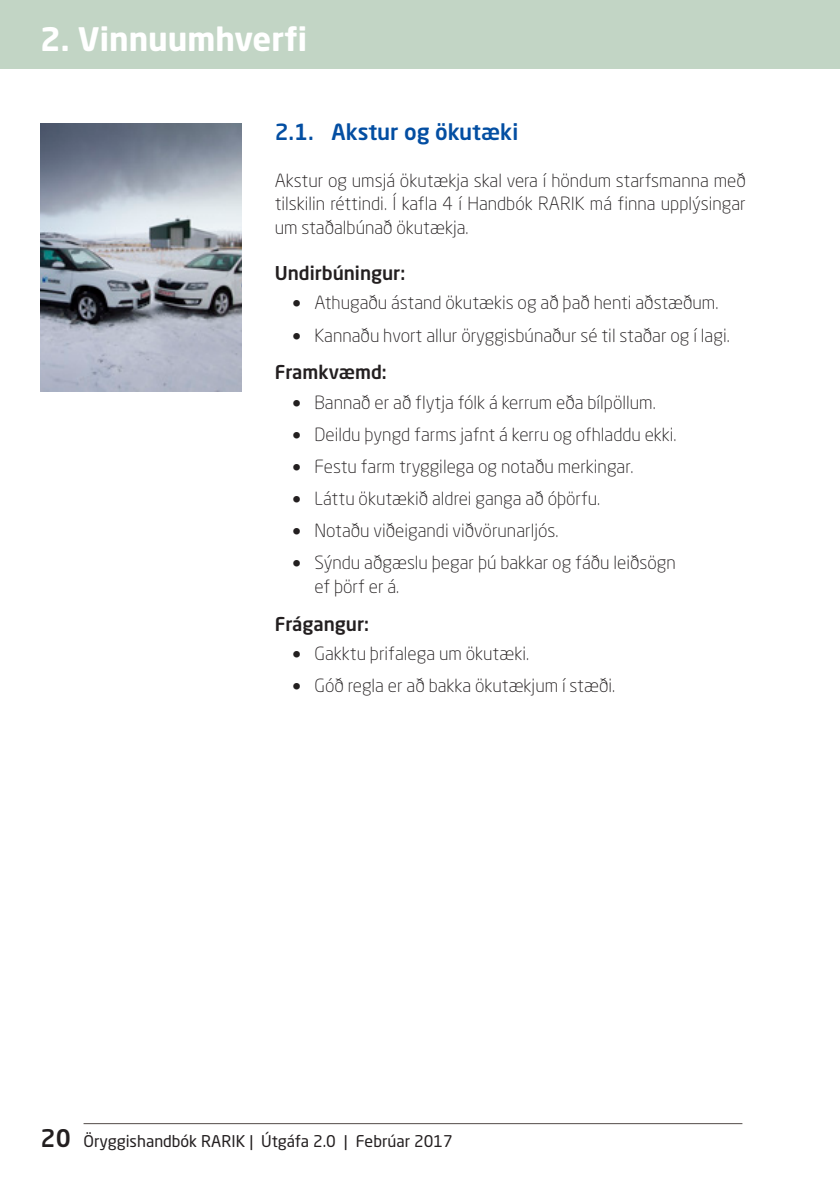
<style>
.page{position:relative;width:840px;height:1191px;background:#fff}
.page>*{position:absolute;margin:0;border:0;box-sizing:border-box;transform-origin:0 0}
.t1{font:700 32px "Neo Sans Std";color:#fff}
.t2{font:500 22px "Neo Sans Std";color:#034ea2}
.t3{font:500 18.8px "Neo Sans Std";color:#231f20}
.t4{font:300 18px/23.6px "Neo Sans Std";color:#231f20;text-align:justify}
.t5{font:16px "Neo Sans Std";color:#231f20}
.s1{font-family:"Verdana";font-weight:400}
.s2{font-weight:500;font-size:24px}
</style>
<div class="page">
<hr style="left:83px;top:1123px;width:659px;height:1px;background:#534b48">
<div style="left:0;top:0;width:839px;height:68px;background:#c2d5c5"></div>
<img style="left:40px;top:124px;width:201px;height:267px">
<h1 class="t1" style="left:40px;top:19px;width:268px">2. Vinnuumhverfi</h1>
<p class="t2" style="left:274px;top:118px;width:245px">2.1. Akstur og ökutæki</p>
<p class="t4" style="left:274px;top:168px;width:472px">Akstur og umsjá ökutækja skal vera í höndum starfsmanna með tilskilin réttindi. Í kafla 4 í Handbók RARIK má finna upplýsingar um staðalbúnað ökutækja.</p>
<p class="t3" style="left:274px;top:261px;width:132px">Undirbúningur:</p>
<p class="t4" style="left:291px;top:291px;width:428px"><span class="s1">•</span> Athugaðu ástand ökutækis og að það henti aðstæðum.</p>
<p class="t4" style="left:291px;top:323px;width:439px"><span class="s1">•</span> Kannaðu hvort allur öryggisbúnaður sé til staðar og í lagi.</p>
<p class="t3" style="left:274px;top:360px;width:113px">Framkvæmd:</p>
<p class="t4" style="left:291px;top:390px;width:365px"><span class="s1">•</span> Bannað er að flytja fólk á kerrum eða bílpöllum.</p>
<p class="t4" style="left:291px;top:422px;width:386px"><span class="s1">•</span> Deildu þyngd farms jafnt á kerru og ofhladdu ekki.</p>
<p class="t4" style="left:291px;top:454px;width:343px"><span class="s1">•</span> Festu farm tryggilega og notaðu merkingar.</p>
<p class="t4" style="left:291px;top:486px;width:310px"><span class="s1">•</span> Láttu ökutækið aldrei ganga að óþörfu.</p>
<p class="t4" style="left:292px;top:518px;width:268px"><span class="s1">•</span> Notaðu viðeigandi viðvörunarljós.</p>
<p class="t4" style="left:314px;top:551px;width:362px;text-indent:-23px"><span class="s1">•</span> Sýndu aðgæslu þegar þú bakkar og fáðu leiðsögn ef þörf er á.</p>
<p class="t3" style="left:274px;top:612px;width:96px">Frágangur:</p>
<p class="t4" style="left:291px;top:641px;width:239px"><span class="s1">•</span> Gakktu þrifalega um ökutæki.</p>
<p class="t4" style="left:291px;top:673px;width:325px"><span class="s1">•</span> Góð regla er að bakka ökutækjum í stæði.</p>
<p class="t5" style="left:41px;top:1130px;width:413px"><span class="s2">20</span> Öryggishandbók RARIK | Útgáfa 2.0 | Febrúar 2017</p>
</div>
